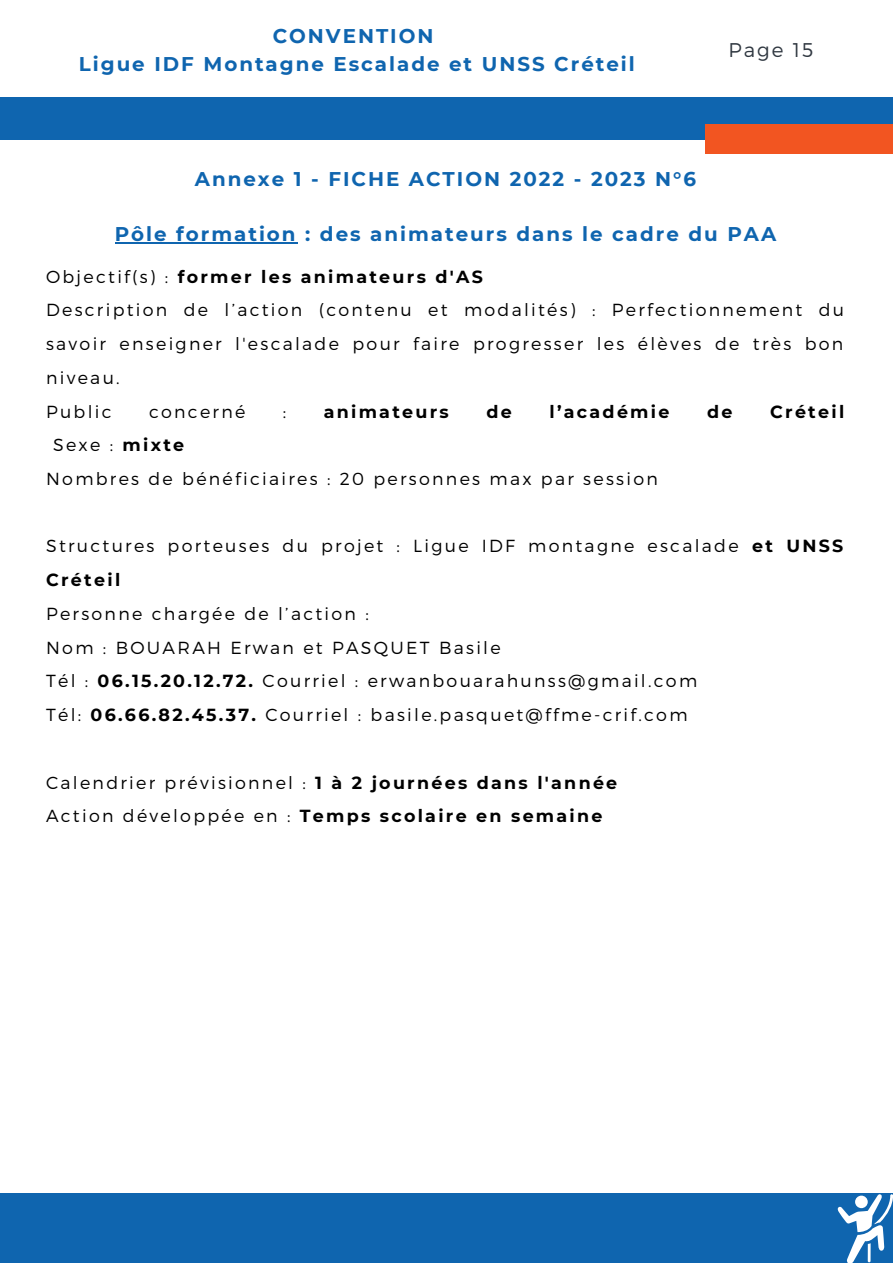
<style>
.page{position:relative;width:893px;height:1264px;background:#fff}
.page>*{position:absolute;margin:0;border:0;box-sizing:border-box;transform-origin:0 0}
.t1{font:700 19.8px/28px "Montserrat";letter-spacing:.1em;color:#0f65af;text-align:center}
.t2{font:300 19.8px "Montserrat";letter-spacing:.1em;color:#303841}
.t3{font:300 17.4px/33.8px "Montserrat";letter-spacing:.13em;color:#000}
.t4{font:700 17.4px/33.8px "Montserrat";letter-spacing:.13em;color:#000}
.s1{font-weight:700}
.s2{font-weight:300}
</style>
<div class="page">
<div style="left:0;top:1193px;width:892px;height:69px;background:#0f65af"></div>
<hr style="left:115px;top:242px;width:182px;height:1px;background:#0f65af">
<div style="left:0;top:98px;width:892px;height:41px;background:#0f65af"></div>
<div style="left:705px;top:124px;width:187px;height:29px;background:#f25521"></div>
<svg style="left:837px;top:1194px;width:55px;height:68px"></svg>
<p class="t1" style="left:79px;top:22px;width:557px">CONVENTION<br>Ligue IDF Montagne Escalade et UNSS Créteil</p>
<p class="t2" style="left:728px;top:37px;width:86px">Page 15</p>
<p class="t1" style="left:195px;top:165px;width:502px">Annexe 1 - FICHE ACTION 2022 - 2023 N°6</p>
<p class="t1" style="left:115px;top:220px;width:663px">Pôle formation : des animateurs dans le cadre du PAA</p>
<p class="t3" style="left:46px;top:258px;width:799px">Objectif(s) : <span class="s1">former les animateurs d'AS<br></span>Description de l’action (contenu et modalités) : Perfectionnement du savoir enseigner l'escalade pour faire progresser les élèves de très bon niveau.<br>Public</p>
<p class="t3" style="left:149px;top:393px;width:98px">concerné</p>
<p class="t3" style="left:283px;top:393px;width:5px">:</p>
<p class="t4" style="left:324px;top:394px;width:127px">animateurs</p>
<p class="t4" style="left:486px;top:394px;width:27px">de</p>
<p class="t4" style="left:549px;top:394px;width:121px">l’académie</p>
<p class="t4" style="left:707px;top:394px;width:27px">de</p>
<p class="t4" style="left:770px;top:394px;width:76px">Créteil</p>
<p class="t3" style="left:46px;top:427px;width:613px;text-indent:7px">Sexe : <span class="s1">mixte<br></span>Nombres de bénéficiaires : 20 personnes max par session</p>
<p class="t3" style="left:46px;top:528px;width:798px">Structures porteuses du projet : Ligue IDF montagne escalade <span class="s1">et UNSS<br>Créteil</span></p>
<p class="t3" style="left:46px;top:596px;width:652px">Personne chargée de l’action :<br>Nom : BOUARAH Erwan et PASQUET Basile<br>Tél : <span class="s1">06.15.20.12.72.</span> Courriel : erwanbouarahunss@gmail.com Tél: <span class="s1">06.66.82.45.37.</span> Courriel : basile.pasquet@ffme-crif.com</p>
<p class="t4" style="left:46px;top:765px;width:572px"><span class="s2">Calendrier prévisionnel :</span> 1 à 2 journées dans l'année<br><span class="s2">Action développée en :</span> Temps scolaire en semaine</p>
</div>
